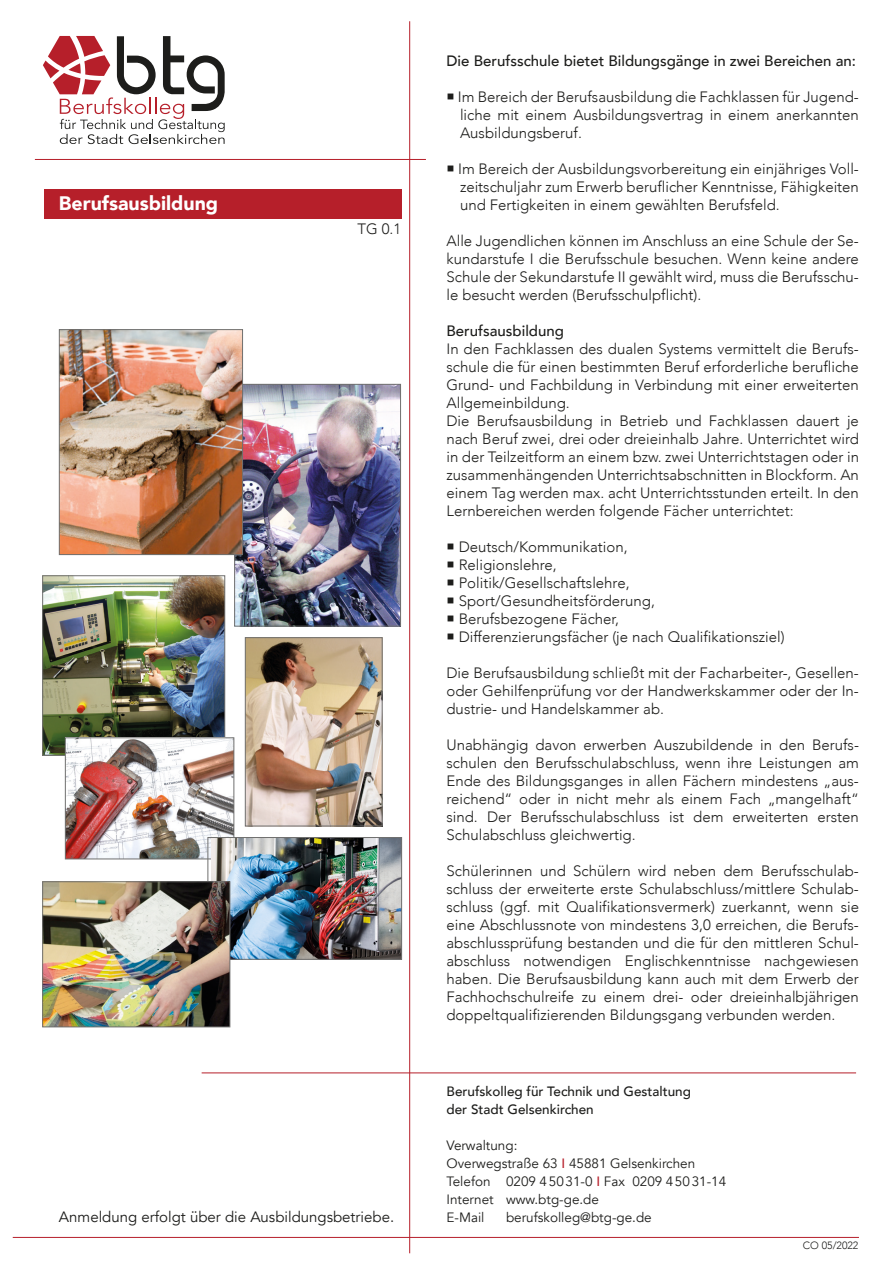
<style>
.page{position:relative;width:893px;height:1263px;background:#fff}
.page>*{position:absolute;margin:0;border:0;box-sizing:border-box;transform-origin:0 0}
.t1{font:900 19.5px "Avenir";color:#fff}
.t2{font:300 15px/18px "Avenir";color:#1d1d1b;text-align:justify}
.t3{font:500 15px "Avenir";color:#1d1d1b}
.t4{font:15px "Avenir";color:#1d1d1b}
.t5{font:13.5px/18px "Avenir";color:#1d1d1b}
.t6{font:500 13.5px/18px "Avenir";color:#1d1d1b}
.t7{font:300 10.5px "Avenir";color:#1d1d1b}
.s1{font-weight:500;color:#b61f2a}
</style>
<div class="page">
<hr style="left:35px;top:159px;width:391px;height:1px;background:#b61f2a">
<div style="left:44px;top:189px;width:357px;height:30px;background:#b61f2a"></div>
<hr style="left:409px;top:21px;width:1px;height:1232px;background:#b61f2a">
<hr style="left:202px;top:1073px;width:654px;height:1px;background:#b61f2a">
<hr style="left:13px;top:1237px;width:846px;height:1px;background:#b61f2a">
<svg style="left:43px;top:36px;width:182px;height:108px"></svg>
<img style="left:236px;top:386px;width:163px;height:238px">
<div style="left:234px;top:384px;width:167px;height:242px;border:1px solid #70706f"></div>
<img style="left:61px;top:331px;width:180px;height:222px">
<div style="left:59px;top:329px;width:184px;height:226px;border:1px solid #70706f"></div>
<img style="left:44px;top:577px;width:179px;height:177px">
<div style="left:42px;top:575px;width:183px;height:181px;border:1px solid #70706f"></div>
<img style="left:247px;top:639px;width:134px;height:185px">
<div style="left:245px;top:637px;width:138px;height:189px;border:1px solid #70706f"></div>
<img style="left:67px;top:739px;width:165px;height:118px">
<div style="left:65px;top:737px;width:169px;height:122px;border:1px solid #70706f"></div>
<img style="left:211px;top:839px;width:189px;height:119px">
<div style="left:207px;top:837px;width:195px;height:123px;border:1px solid #70706f"></div>
<img style="left:44px;top:883px;width:184px;height:142px">
<div style="left:42px;top:881px;width:188px;height:146px;border:1px solid #70706f"></div>
<h1 class="t1" style="left:59px;top:186px;width:161px">Berufsausbildung</h1>
<p class="t2" style="left:358px;top:220px;width:45px">TG 0.1</p>
<p class="t4" style="left:59px;top:1208px;width:337px">Anmeldung erfolgt über die Ausbildungsbetriebe.</p>
<p class="t3" style="left:446px;top:48px;width:411px">Die Berufsschule bietet Bildungsgänge in zwei Bereichen an:</p>
<p class="t2" style="left:460px;top:88px;width:400px;text-indent:-14px">○ Im Bereich der Berufsausbildung die Fachklassen für Jugend&shy;liche mit einem Ausbildungsvertrag in einem anerkannten Ausbildungsberuf.</p>
<p class="t2" style="left:460px;top:160px;width:400px;text-indent:-14px">○ Im Bereich der Ausbildungsvorbereitung ein einjähriges Voll&shy;zeitschuljahr zum Erwerb beruflicher Kenntnisse, Fähigkeiten und Fertigkeiten in einem gewählten Berufsfeld.</p>
<p class="t2" style="left:446px;top:232px;width:414px">Alle Jugendlichen können im Anschluss an eine Schule der Se&shy;kundarstufe I die Berufsschule besuchen. Wenn keine andere Schule der Sekundarstufe II gewählt wird, muss die Berufsschu&shy;le besucht werden (Berufsschulpflicht).</p>
<p class="t3" style="left:446px;top:318px;width:119px">Berufsausbildung</p>
<p class="t2" style="left:446px;top:340px;width:414px;text-align:left">In den Fachklassen des dualen Systems vermittelt die Berufs&shy;schule die für einen bestimmten Beruf erforderliche berufliche Grund- und Fachbildung in Verbindung mit einer erweiterten Allgemeinbildung.<br>Die Berufsausbildung in Betrieb und Fachklassen dauert je nach Beruf zwei, drei oder dreieinhalb Jahre. Unterrichtet wird in der Teilzeitform an einem bzw. zwei Unterrichtstagen oder in zusammenhängenden Unterrichtsabschnitten in Blockform. An einem Tag werden max. acht Unterrichtsstunden erteilt. In den Lernbereichen werden folgende Fächer unterrichtet:</p>
<p class="t2" style="left:446px;top:538px;width:183px">○ Deutsch/Kommunikation,</p>
<p class="t2" style="left:446px;top:556px;width:112px">○ Religionslehre,</p>
<p class="t2" style="left:446px;top:574px;width:185px">○ Politik/Gesellschaftslehre,</p>
<p class="t2" style="left:446px;top:592px;width:210px">○ Sport/Gesundheitsförderung,</p>
<p class="t2" style="left:446px;top:610px;width:174px">○ Berufsbezogene Fächer,</p>
<p class="t2" style="left:446px;top:628px;width:340px">○ Differenzierungsfächer (je nach Qualifikationsziel)</p>
<p class="t2" style="left:446px;top:664px;width:414px">Die Berufsausbildung schließt mit der Facharbeiter-, Gesellen&shy;oder Gehilfenprüfung vor der Handwerkskammer oder der In&shy;dustrie- und Handelskammer ab.</p>
<p class="t2" style="left:446px;top:736px;width:414px">Unabhängig davon erwerben Auszubildende in den Berufs&shy;schulen den Berufsschulabschluss, wenn ihre Leistungen am Ende des Bildungsganges in allen Fächern mindestens „aus&shy;reichend“ oder in nicht mehr als einem Fach „mangelhaft“ sind. Der Berufsschulabschluss ist dem erweiterten ersten Schulabschluss gleichwertig.</p>
<p class="t2" style="left:446px;top:862px;width:414px">Schülerinnen und Schülern wird neben dem Berufsschulab&shy;schluss der erweiterte erste Schulabschluss/mittlere Schulab&shy;schluss (ggf. mit Qualifikationsvermerk) zuerkannt, wenn sie eine Abschlussnote von mindestens 3,0 erreichen, die Berufs&shy;abschlussprüfung bestanden und die für den mittleren Schul&shy;abschluss notwendigen Englischkenntnisse nachgewiesen haben. Die Berufsausbildung kann auch mit dem Erwerb der Fachhochschulreife zu einem drei- oder dreieinhalbjährigen doppeltqualifizierenden Bildungsgang verbunden werden.</p>
<p class="t6" style="left:446px;top:1081px;width:246px">Berufskolleg für Technik und Gestaltung der Stadt Gelsenkirchen</p>
<p class="t5" style="left:446px;top:1136px;width:281px">Verwaltung:<br>Overwegstraße 63 <span class="s1">I</span> 45881 Gelsenkirchen<br>Telefon 0209 4 5031-0 <span class="s1">I</span> Fax 0209 45031-14<br>Internet www.btg-ge.de<br>E-Mail</p>
<p class="t5" style="left:506px;top:1208px;width:147px">berufskolleg@btg-ge.de</p>
<p class="t7" style="left:803px;top:1239px;width:57px">CO 05/2022</p>
</div>
